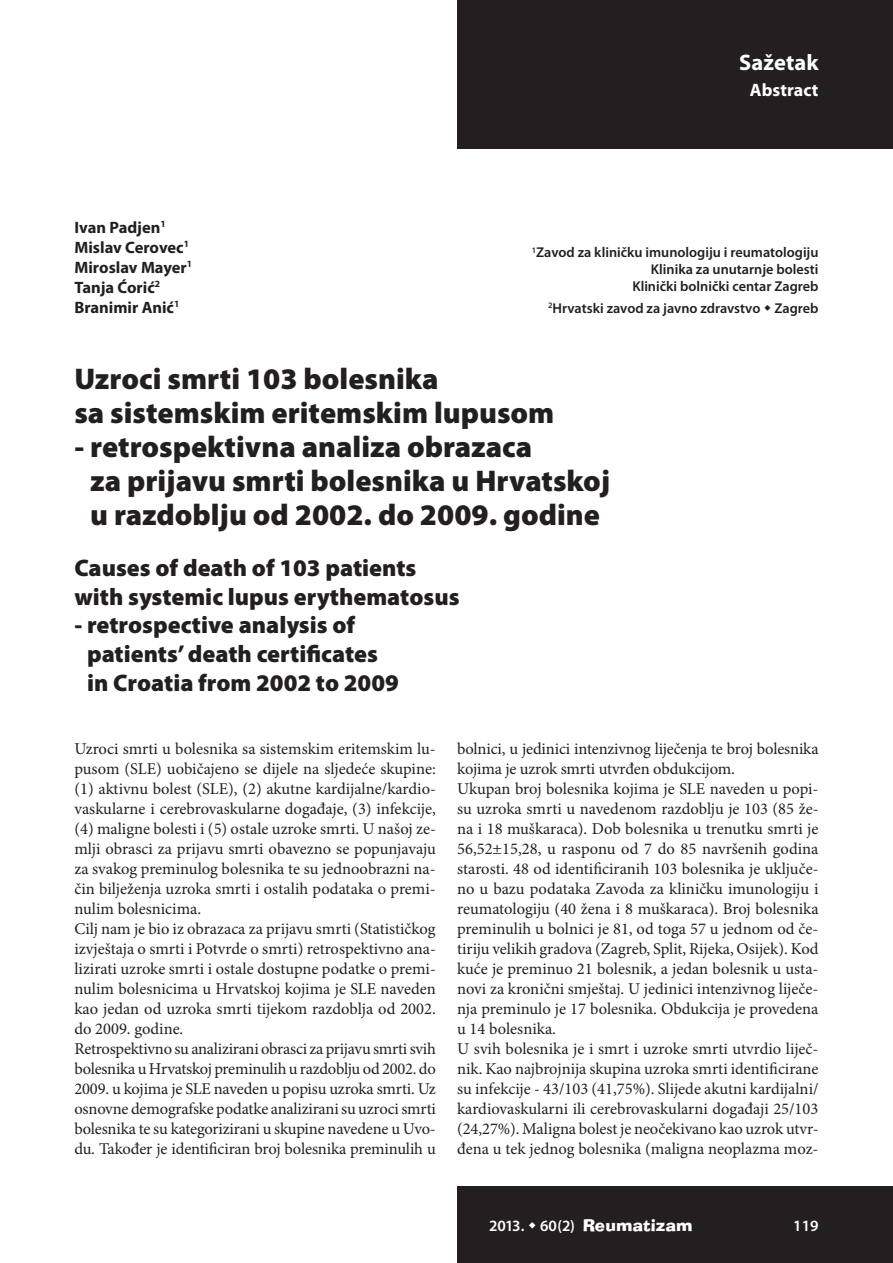
<style>
.page{position:relative;width:893px;height:1263px;background:#fff}
.page>*{position:absolute;margin:0;border:0;box-sizing:border-box;transform-origin:0 0}
.t1{font:900 30px/34px "Myriad Pro";color:#231f20}
.t2{font:900 24px/29px "Myriad Pro";color:#231f20}
.t3{font:700 22.5px "Myriad Pro";letter-spacing:.005em;color:#fff}
.t4{font:700 18px "Myriad Pro";letter-spacing:.005em;color:#fff}
.t5{font:16.5px/20px "Minion Pro";color:#231f20}
.t6{font:700 16.5px/20px "Myriad Pro";color:#231f20}
.t7{font:600 15.75px "Myriad Pro";color:#fff}
.t8{font:600 14.25px/17px "Myriad Pro";color:#231f20;text-align:right}
.s1{font-family:"Ad Lib BT";font-weight:400;font-size:16.35px}
</style>
<div class="page">
<div style="left:457px;top:1186px;width:436px;height:77px;background:#231f20"></div>
<div style="left:457px;top:0;width:436px;height:149px;background:#231f20"></div>
<p class="t6" style="left:74px;top:218px;width:119px">Ivan Padjen<sup>1<br></sup>Mislav Cerovec<sup>1<br></sup>Miroslav Mayer<sup>1<br></sup>Tanja Ćorić<sup>2<br></sup>Branimir Anić<sup>1</sup></p>
<h3 class="t3" style="left:739px;top:54px;width:81px">Sažetak</h3>
<p class="t4" style="left:750px;top:83px;width:70px">Abstract</p>
<p class="t8" style="left:532px;top:245px;width:288px"><sup>1</sup>Zavod za kliničku imunologiju i reumatologiju<br>Klinika za unutarnje bolesti<br>Klinički bolnički centar Zagreb</p>
<p class="t8" style="left:548px;top:300px;width:272px"><sup>2</sup>Hrvatski zavod za javno zdravstvo Zagreb</p>
<h1 class="t1" style="left:74px;top:365px;width:481px">Uzroci smrti 103 bolesnika<br>sa sistemskim eritemskim lupusom</h1>
<h1 class="t1" style="left:90px;top:433px;width:521px;text-indent:-16px">- retrospektivna analiza obrazaca<br>za prijavu smrti bolesnika u Hrvatskoj u razdoblju od 2002. do 2009. godine</h1>
<h2 class="t2" style="left:74px;top:555px;width:387px">Causes of death of 103 patients with systemic lupus erythematosus</h2>
<h2 class="t2" style="left:87px;top:613px;width:313px;text-indent:-13px">- retrospective analysis of patients’ death certificates in Croatia from 2002 to 2009</h2>
<p class="t5" style="left:74px;top:740px;width:363px">Uzroci smrti u bolesnika sa sistemskim eritemskim lu&shy;pusom (SLE) uobičajeno se dijele na sljedeće skupine: (1) aktivnu bolest (SLE), (2) akutne kardijalne/kardio&shy;vaskularne i cerebrovaskularne događaje, (3) infekcije, (4) maligne bolesti i (5) ostale uzroke smrti. U našoj ze&shy;mlji obrasci za prijavu smrti obavezno se popunjavaju za svakog preminulog bolesnika te su jednoobrazni na&shy;čin bilježenja uzroka smrti i ostalih podataka o premi&shy;nulim bolesnicima.<br>Cilj nam je bio iz obrazaca za prijavu smrti (Statističkog izvještaja o smrti i Potvrde o smrti) retrospektivno ana&shy;lizirati uzroke smrti i ostale dostupne podatke o premi&shy;nulim bolesnicima u Hrvatskoj kojima je SLE naveden kao jedan od uzroka smrti tijekom razdoblja od 2002. do 2009. godine.<br>Retrospektivno su analizirani obrasci za prijavu smrti svih bolesnika u Hrvatskoj preminulih u razdoblju od 2002. do 2009. u kojima je SLE naveden u popisu uzroka smrti. Uz osnovne demografske podatke analizirani su uzroci smrti bolesnika te su kategorizirani u skupine navedene u Uvo&shy;du. Također je identificiran broj bolesnika preminulih u</p>
<p class="t5" style="left:457px;top:740px;width:363px">bolnici, u jedinici intenzivnog liječenja te broj bolesnika kojima je uzrok smrti utvrđen obdukcijom.<br>Ukupan broj bolesnika kojima je SLE naveden u popi&shy;su uzroka smrti u navedenom razdoblju je 103 (85 že&shy;na i 18 muškaraca). Dob bolesnika u trenutku smrti je 56,52±15,28, u rasponu od 7 do 85 navršenih godina starosti. 48 od identificiranih 103 bolesnika je uključe&shy;no u bazu podataka Zavoda za kliničku imunologiju i reumatologiju (40 žena i 8 muškaraca). Broj bolesnika preminulih u bolnici je 81, od toga 57 u jednom od če&shy;tiriju velikih gradova (Zagreb, Split, Rijeka, Osijek). Kod kuće je preminuo 21 bolesnik, a jedan bolesnik u usta&shy;novi za kronični smještaj. U jedinici intenzivnog liječe&shy;nja preminulo je 17 bolesnika. Obdukcija je provedena u 14 bolesnika.<br>U svih bolesnika je i smrt i uzroke smrti utvrdio liječ&shy;nik. Kao najbrojnija skupina uzroka smrti identificirane su infekcije - 43/103 (41,75%). Slijede akutni kardijalni/ kardiovaskularni ili cerebrovaskularni događaji 25/103 (24,27%). Maligna bolest je neočekivano kao uzrok utvr&shy;đena u tek jednog bolesnika (maligna neoplazma moz-</p>
<p class="t7" style="left:489px;top:1220px;width:205px">2013. 60(2) <span class="s1">Reumatizam</span></p>
<p class="t7" style="left:793px;top:1220px;width:27px">119</p>
</div>
